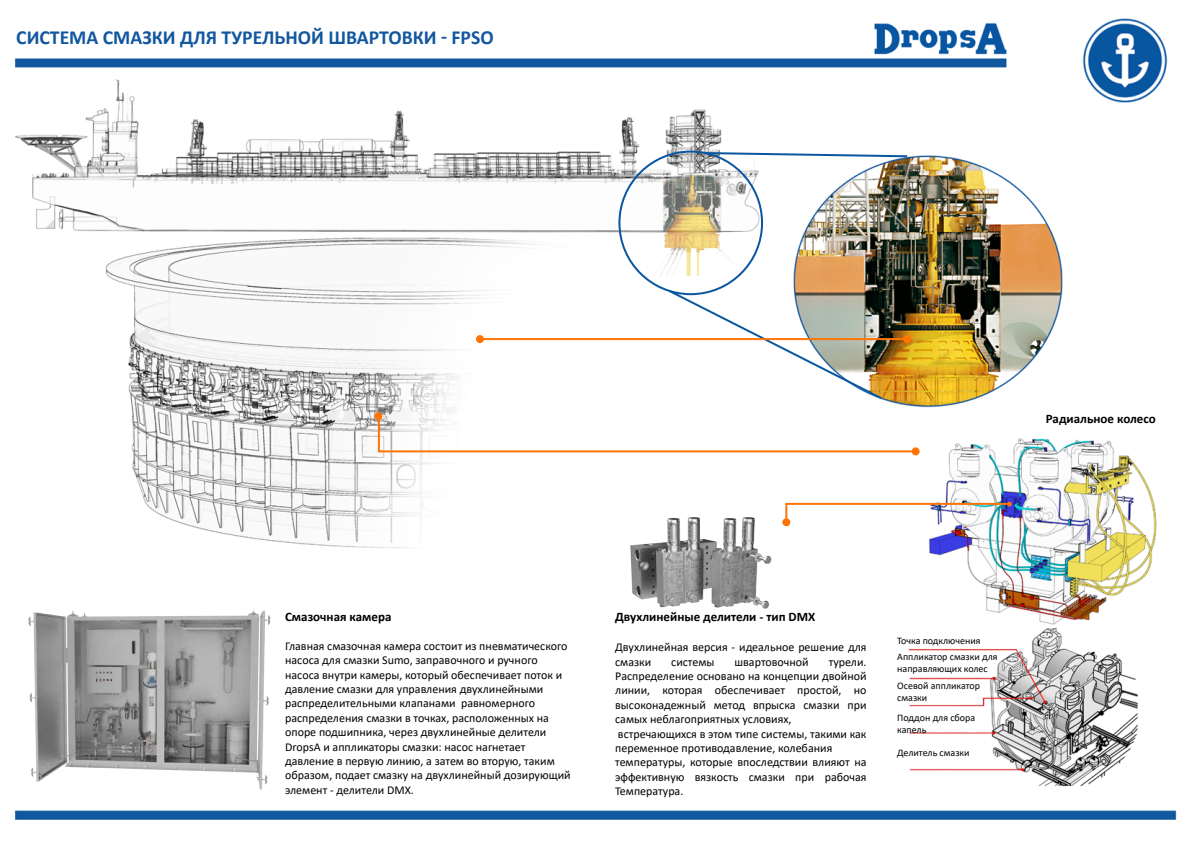
<style>
.page{position:relative;width:1191px;height:842px;background:#fff}
.page>*{position:absolute;margin:0;border:0;box-sizing:border-box;transform-origin:0 0}
.t1{font:700 20px "Calibri";color:#12579f}
.t2{font:700 13px "Calibri";color:#000}
.t3{font:12px/14.4px "Calibri";color:#000}
.t4{font:10px/12px "Calibri";color:#000}
</style>
<div class="page">
<img style="left:15px;top:18px;width:1162px;height:802px">
<svg style="left:703px;top:151px;width:206px;height:7px"></svg>
<svg style="left:666px;top:288px;width:218px;height:113px"></svg>
<img style="left:16px;top:598px;width:269px;height:208px">
<img style="left:615px;top:511px;width:174px;height:107px">
<svg style="left:784px;top:502px;width:227px;height:23px"></svg>
<div style="left:782px;top:518px;width:8px;height:8px;background:#ff7404;border-radius:50%"></div>
<div style="left:903px;top:335px;width:8px;height:8px;background:#ff7404;border-radius:50%"></div>
<div style="left:476px;top:335px;width:8px;height:8px;background:#ff7404;border-radius:50%"></div>
<div style="left:374px;top:412px;width:8px;height:8px;background:#ff7404;border-radius:50%"></div>
<div style="left:911px;top:447px;width:8px;height:8px;background:#ff7404;border-radius:50%"></div>
<hr style="left:480px;top:338px;width:427px;height:2px;background:#ff7404">
<svg style="left:377px;top:414px;width:540px;height:39px"></svg>
<h1 class="t1" style="left:16px;top:23px;width:479px">СИСТЕМА СМАЗКИ ДЛЯ ТУРЕЛЬНОЙ ШВАРТОВКИ - FPSO</h1>
<p class="t2" style="left:1045px;top:410px;width:112px">Радиальное колесо</p>
<p class="t2" style="left:285px;top:607px;width:108px">Смазочная камера</p>
<p class="t3" style="left:285px;top:638px;width:287px">Главная смазочная камера состоит из пневматического насоса для смазки Sumo, заправочного и ручного насоса внутри камеры, который обеспечивает поток и давление смазки для управления двухлинейными распределительными клапанами равномерного распределения смазки в точках, расположенных на опоре подшипника, через двухлинейные делители DropsA и аппликаторы смазки: насос нагнетает давление в первую линию, а затем во вторую, таким образом, подает смазку на двухлинейный дозирующий элемент - делители DMX.</p>
<p class="t2" style="left:615px;top:608px;width:201px">Двухлинейные делители - тип DMX</p>
<p class="t3" style="left:615px;top:640px;width:253px">Двухлинейная версия - идеальное решение для смазки</p>
<p class="t4" style="left:897px;top:634px;width:85px">Точка подключения</p>
<p class="t3" style="left:615px;top:654px;width:253px;text-indent:213px">турели.<br>Распределение основано на концепции двойной линии, которая обеспечивает простой, но высоконадежный метод впрыска смазки при самых неблагоприятных условиях, встречающихся в этом типе системы, такими как переменное противодавление, колебания температуры, которые впоследствии влияют на эффективную вязкость смазки при рабочая Температура.</p>
<p class="t4" style="left:897px;top:651px;width:102px">Аппликатор смазки для направляющих колес</p>
<p class="t3" style="left:671px;top:654px;width:45px">системы</p>
<p class="t3" style="left:734px;top:654px;width:76px">швартовочной</p>
<p class="t4" style="left:897px;top:680px;width:84px">Осевой аппликатор смазки</p>
<p class="t4" style="left:897px;top:711px;width:79px">Поддон для сбора капель</p>
<p class="t4" style="left:897px;top:746px;width:74px">Делитель смазки</p>
</div>
